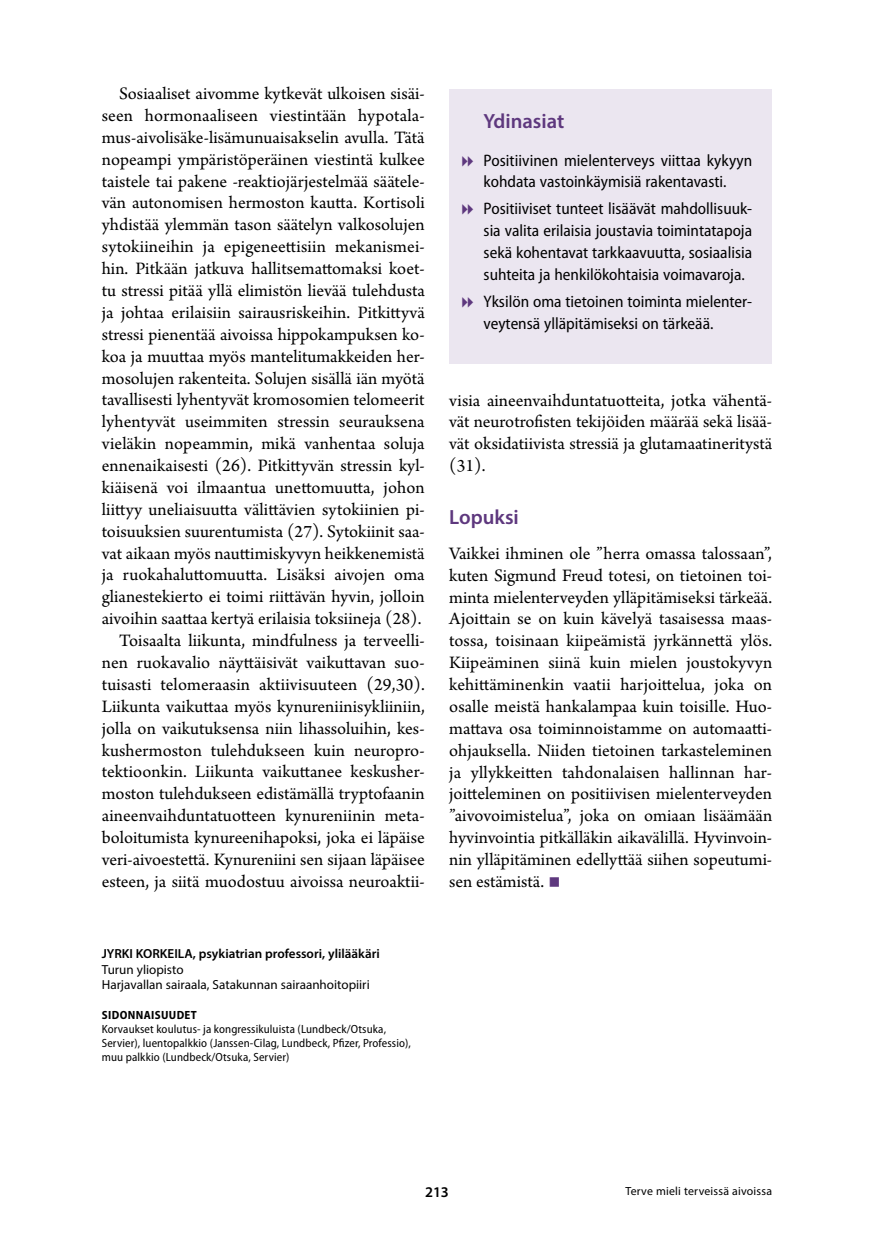
<style>
.page{position:relative;width:874px;height:1241px;background:#fff}
.page>*{position:absolute;margin:0;border:0;box-sizing:border-box;transform-origin:0 0}
.t1{font:42px "Arno Pro";color:#5e387e}
.t2{font:600 20.65px "Myriad Pro";color:#5e387e}
.t3{font:18.38px/21.9px "Arno Pro";color:#000;text-align:justify}
.t4{font:semi-condensed 16.62px/21.9px "Myriad Pro";color:#000}
.t5{font:600 14.88px "Myriad Pro";color:#000}
.t6{font:13.12px/15.8px "Myriad Pro";color:#000}
.t7{font:600 13.12px "Myriad Pro";color:#000}
.t8{font:semi-condensed 11.9px/14px "Myriad Pro";letter-spacing:.01em;color:#000}
.t9{font:11.9px "Myriad Pro";letter-spacing:.02em;color:#000}
.t10{font:700 semi-condensed 11.9px "Myriad Pro";letter-spacing:.03em;color:#000}
</style>
<div class="page">
<div style="left:449px;top:89px;width:322px;height:274px;background:#ebe6f0"></div>
<p class="t3" style="left:102px;top:84px;width:324px;text-align:right">Sosiaaliset aivomme kytkevät ulkoisen sisäi&shy;seen hormonaaliseen viestintään hypotala&shy;mus-aivolisäke-lisämunuaisakselin avulla. Tätä nopeampi ympäristöperäinen viestintä kulkee taistele tai pakene ‑reaktiojärjestelmää säätele&shy;vän autonomisen hermoston kautta. Kortisoli yhdistää ylemmän tason säätelyn valkosolujen sytokiineihin ja epigeneettisiin mekanismei&shy;hin. Pitkään jatkuva hallitsemattomaksi koet&shy;tu stressi pitää yllä elimistön lievää tulehdusta ja johtaa erilaisiin sairausriskeihin. Pitkittyvä stressi pienentää aivoissa hippokampuksen ko&shy;koa ja muuttaa myös mantelitumakkeiden her&shy;mosolujen rakenteita. Solujen sisällä iän myötä tavallisesti lyhentyvät kromosomien telomeerit lyhentyvät useimmiten stressin seurauksena vieläkin nopeammin, mikä vanhentaa soluja ennenaikaisesti (26). Pitkittyvän stressin kyl&shy;kiäisenä voi ilmaantua unettomuutta, johon liittyy uneliaisuutta välittävien sytokiinien pi&shy;toisuuksien suurentumista (27). Sytokiinit saa&shy;vat aikaan myös nauttimiskyvyn heikkenemistä ja ruokahaluttomuutta. Lisäksi aivojen oma glianestekierto ei toimi riittävän hyvin, jolloin aivoihin saattaa kertyä erilaisia toksiineja (28).<br>Toisaalta liikunta, mindfulness ja terveelli&shy;nen ruokavalio näyttäisivät vaikuttavan suo&shy;tuisasti telomeraasin aktiivisuuteen (29,30).<br>Liikunta vaikuttaa myös kynureniinisykliiniin, jolla on vaikutuksensa niin lihassoluihin, kes&shy;kushermoston tulehdukseen kuin neuropro&shy;tektioonkin. Liikunta vaikuttanee keskusher&shy;moston tulehdukseen edistämällä tryptofaanin aineenvaihduntatuotteen kynureniinin meta&shy;boloitumista kynureenihapoksi, joka ei läpäise veri-aivoestettä. Kynureniini sen sijaan läpäisee esteen, ja siitä muodostuu aivoissa neuroaktii-</p>
<p class="t7" style="left:102px;top:945px;width:279px">JYRKI KORKEILA, psykiatrian professori, ylilääkäri</p>
<p class="t6" style="left:102px;top:961px;width:269px">Turun yliopisto<br>Harjavallan sairaala, Satakunnan sairaanhoitopiiri</p>
<p class="t10" style="left:102px;top:1007px;width:96px">SIDONNAISUUDET</p>
<p class="t8" style="left:102px;top:1021px;width:310px">Korvaukset koulutus- ja kongressikuluista (Lundbeck/Otsuka,<br>Servier), luentopalkkio (Janssen-Cilag, Lundbeck, Pfizer, Professio), muu palkkio (Lundbeck/Otsuka, Servier)</p>
<p class="t2" style="left:483px;top:107px;width:82px">Ydinasiat</p>
<p class="t4" style="left:483px;top:149px;width:270px">Positiivinen mielenterveys viittaa kykyyn kohdata vastoinkäymisiä rakentavasti.</p>
<p class="t4" style="left:483px;top:197px;width:270px;text-align:justify">Positiiviset tunteet lisäävät mahdollisuuk&shy;sia valita erilaisia joustavia toimintatapoja sekä kohentavat tarkkaavuutta, sosiaalisia suhteita ja henkilökohtaisia voimavaroja.</p>
<p class="t4" style="left:483px;top:290px;width:270px">Yksilön oma tietoinen toiminta mielenter&shy;veytensä ylläpitämiseksi on tärkeää.</p>
<p class="t3" style="left:449px;top:390px;width:324px">visia aineenvaihduntatuotteita, jotka vähentä&shy;vät neurotrofisten tekijöiden määrää sekä lisää&shy;vät oksidatiivista stressiä ja glutamaatineritystä (31).</p>
<p class="t2" style="left:449px;top:503px;width:71px">Lopuksi</p>
<p class="t3" style="left:449px;top:543px;width:324px">Vaikkei ihminen ole ”herra omassa talossaan”, kuten Sigmund Freud totesi, on tietoinen toi&shy;minta mielenterveyden ylläpitämiseksi tärkeää.<br>Ajoittain se on kuin kävelyä tasaisessa maas&shy;tossa, toisinaan kiipeämistä jyrkännettä ylös.<br>Kiipeäminen siinä kuin mielen joustokyvyn kehittäminenkin vaatii harjoittelua, joka on osalle meistä hankalampaa kuin toisille. Huo&shy;mattava osa toiminnoistamme on automaatti&shy;ohjauksella. Niiden tietoinen tarkasteleminen ja yllykkeitten tahdonalaisen hallinnan har&shy;joitteleminen on positiivisen mielenterveyden ”aivovoimistelua”, joka on omiaan lisäämään hyvinvointia pitkälläkin aikavälillä. Hyvinvoin&shy;nin ylläpitäminen edellyttää siihen sopeutumi&shy;sen estämistä.</p>
<h1 class="t1" style="left:547px;top:855px;width:15px">■</h1>
<p class="t5" style="left:425px;top:1182px;width:25px">213</p>
<p class="t9" style="left:625px;top:1183px;width:148px">Terve mieli terveissä aivoissa</p>
</div>
